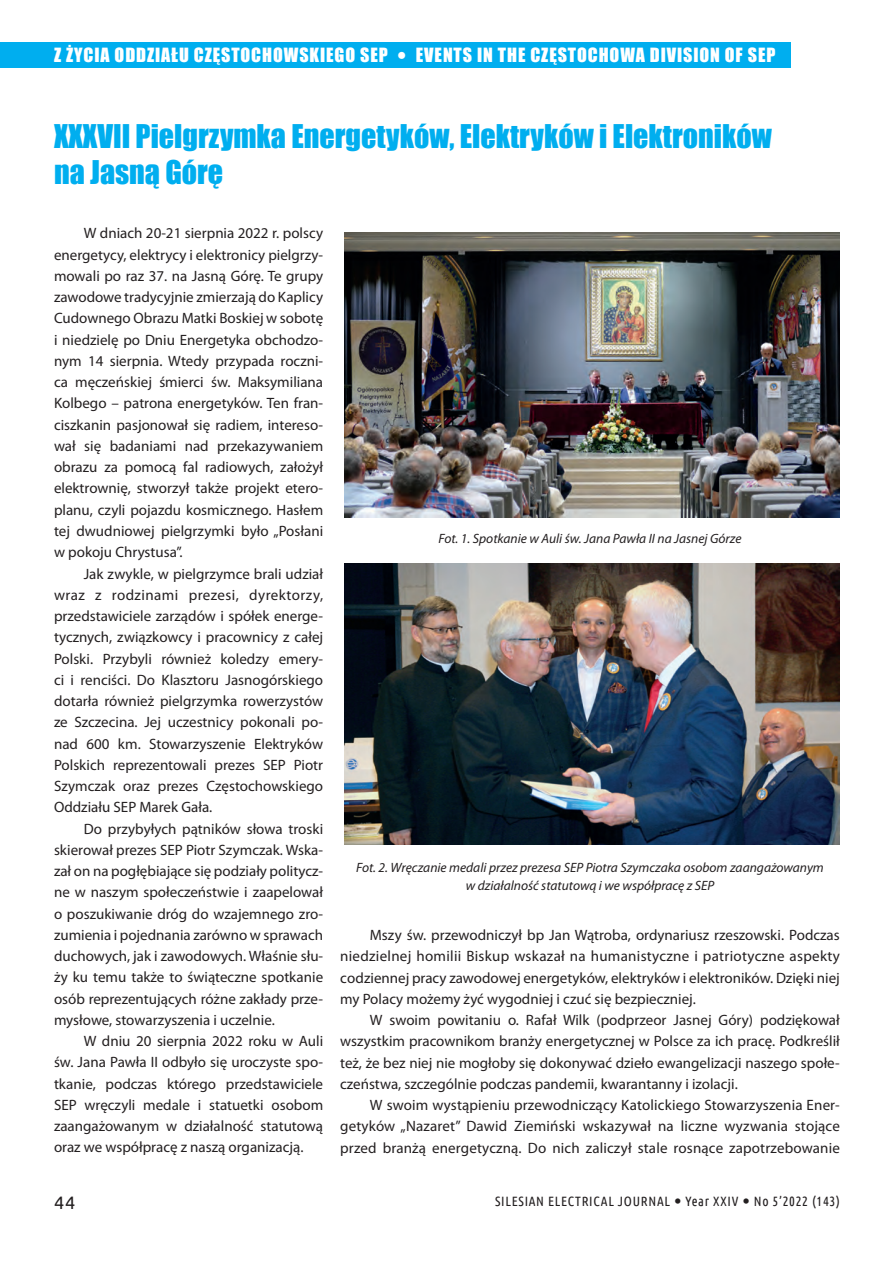
<style>
.page{position:relative;width:893px;height:1263px;background:#fff}
.page>*{position:absolute;margin:0;border:0;box-sizing:border-box;transform-origin:0 0}
.t1{font:30px/36px "Impact";color:#00aeef}
.t2{font:18px "Impact";letter-spacing:.05em;color:#fff}
.t3{font:18px "Ubuntu";color:#231f20}
.t4{font:15px/21.3px "Myriad Pro";color:#231f20;text-align:justify}
.t5{font:italic 13.5px/18px "Myriad Pro";color:#231f20;text-align:center}
.t6{font:13.5px "Ubuntu Condensed";letter-spacing:.05em;color:#231f20}
</style>
<div class="page">
<div style="left:0;top:42px;width:791px;height:26px;background:#00aeef"></div>
<img style="left:344px;top:233px;width:496px;height:285px">
<img style="left:344px;top:563px;width:495px;height:281px">
<p class="t2" style="left:54px;top:41px;width:335px">Z ŻYCIA ODDZIAŁU CZĘSTOCHOWSKIEGO SEP</p>
<p class="t2" style="left:54px;top:41px;width:163px">ELEKTROENERGETYKA</p>
<p class="t2" style="left:244px;top:41px;width:533px">POWER ENGINEERING EVENTS IN THE CZĘSTOCHOWA DIVISION OF SEP</p>
<h1 class="t1" style="left:54px;top:118px;width:719px">XXXVII Pielgrzymka Energetyków, Elektryków i Elektroników na Jasną Górę</h1>
<p class="t4" style="left:54px;top:222px;width:271px;text-indent:30px">W dniach 20-21 sierpnia 2022 r. polscy energetycy, elektrycy i elektronicy pielgrzy&shy;mowali po raz 37. na Jasną Górę. Te grupy zawodowe tradycyjnie zmierzają do Kaplicy Cudownego Obrazu Matki Boskiej w sobotę i niedzielę po Dniu Energetyka obchodzo&shy;nym 14 sierpnia. Wtedy przypada roczni&shy;ca męczeńskiej śmierci św. Maksymiliana Kolbego – patrona energetyków. Ten fran&shy;ciszkanin pasjonował się radiem, intereso&shy;wał się badaniami nad przekazywaniem obrazu za pomocą fal radiowych, założył elektrownię, stworzył także projekt etero&shy;planu, czyli pojazdu kosmicznego. Hasłem tej dwudniowej pielgrzymki było „Posłani w pokoju Chrystusa”.</p>
<p class="t4" style="left:54px;top:563px;width:271px;text-indent:30px">Jak zwykle, w pielgrzymce brali udział wraz z rodzinami prezesi, dyrektorzy, przedstawiciele zarządów i spółek energe&shy;tycznych, związkowcy i pracownicy z całej Polski. Przybyli również koledzy emery&shy;ci i renciści. Do Klasztoru Jasnogórskiego dotarła również pielgrzymka rowerzystów ze Szczecina. Jej uczestnicy pokonali po&shy;nad 600 km. Stowarzyszenie Elektryków Polskich reprezentowali prezes SEP Piotr Szymczak oraz prezes Częstochowskiego Oddziału SEP Marek Gała.</p>
<p class="t4" style="left:54px;top:818px;width:271px;text-indent:30px">Do przybyłych pątników słowa troski skierował prezes SEP Piotr Szymczak. Wska&shy;zał on na pogłębiające się podziały politycz&shy;ne w naszym społeczeństwie i zaapelował o poszukiwanie dróg do wzajemnego zro&shy;zumienia i pojednania zarówno w sprawach duchowych, jak i zawodowych. Właśnie słu&shy;ży ku temu także to świąteczne spotkanie osób reprezentujących różne zakłady prze&shy;mysłowe, stowarzyszenia i uczelnie.</p>
<p class="t4" style="left:54px;top:1030px;width:271px;text-indent:30px">W dniu 20 sierpnia 2022 roku w Auli św. Jana Pawła II odbyło się uroczyste spo&shy;tkanie, podczas którego przedstawiciele SEP wręczyli medale i statuetki osobom zaangażowanym w działalność statutową oraz we współpracę z naszą organizacją.</p>
<p class="t5" style="left:438px;top:530px;width:305px">Fot. 1. Spotkanie w Auli św. Jana Pawła II na Jasnej Górze</p>
<p class="t5" style="left:356px;top:858px;width:469px">Fot. 2. Wręczanie medali przez prezesa SEP Piotra Szymczaka osobom zaangażowanym w działalność statutową i we współpracę z SEP</p>
<p class="t4" style="left:340px;top:924px;width:501px;text-indent:30px">Mszy św. przewodniczył bp Jan Wątroba, ordynariusz rzeszowski. Podczas niedzielnej homilii Biskup wskazał na humanistyczne i patriotyczne aspekty codziennej pracy zawodowej energetyków, elektryków i elektroników. Dzięki niej my Polacy możemy żyć wygodniej i czuć się bezpieczniej.</p>
<p class="t4" style="left:340px;top:1009px;width:501px;text-indent:30px">W swoim powitaniu o. Rafał Wilk (podprzeor Jasnej Góry) podziękował wszystkim pracownikom branży energetycznej w Polsce za ich pracę. Podkreślił też, że bez niej nie mogłoby się dokonywać dzieło ewangelizacji naszego społe&shy;czeństwa, szczególnie podczas pandemii, kwarantanny i izolacji.</p>
<p class="t4" style="left:340px;top:1094px;width:501px;text-indent:30px">W swoim wystąpieniu przewodniczący Katolickiego Stowarzyszenia Ener&shy;getyków „Nazaret” Dawid Ziemiński wskazywał na liczne wyzwania stojące przed branżą energetyczną. Do nich zaliczył stale rosnące zapotrzebowanie</p>
<p class="t3" style="left:54px;top:1192px;width:23px">44</p>
<p class="t6" style="left:495px;top:1192px;width:346px">SILESIAN ELECTRICAL JOURNAL Year XXIV No 5’2022 (143)</p>
</div>
